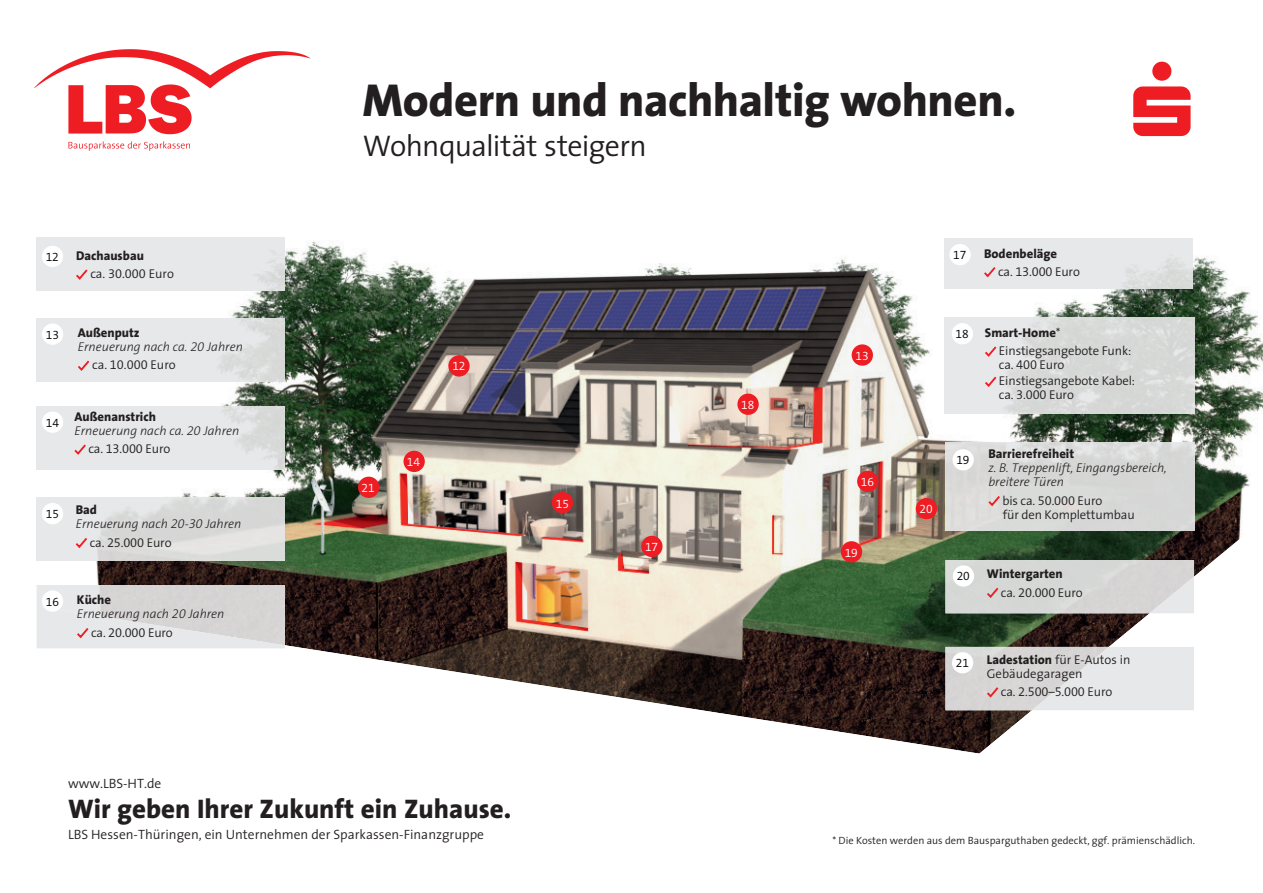
<style>
.page{position:relative;width:1263px;height:893px;background:#fff}
.page>*{position:absolute;margin:0;border:0;box-sizing:border-box;transform-origin:0 0}
.t1{font:800 46.5px "LBS Thesis";letter-spacing:-.01em;color:#231f20}
.t2{font:300 30px "LBS Thesis";letter-spacing:-.02em;color:#231f20}
.t3{font:800 27px "LBS Thesis";color:#231f20}
.t4{font:300 13.5px "LBS Thesis";color:#231f20}
.t5{font:300 12.75px/14.1px "LBS Thesis";letter-spacing:-.01em;color:#231f20}
.t6{font:italic 300 12.75px/14.1px "LBS Thesis";color:#231f20}
.t7{font:800 12.75px "LBS Thesis";color:#231f20}
.t8{font:300 12px "LBS Thesis";color:#fff}
.t9{font:300 12px "LBS Thesis";color:#000002}
.t10{font:300 10.5px "LBS Thesis";color:#231f20}
.s1{font-weight:800;font-style:normal}
.s2{font-weight:800}
</style>
<div class="page">
<img style="left:36px;top:237px;width:1227px;height:295px">
<svg style="left:36px;top:532px;width:1206px;height:222px"></svg>
<div style="left:37px;top:237px;width:248px;height:53px;background:#e7e8e9"></div>
<svg style="left:1133px;top:62px;width:57px;height:74px"></svg>
<svg style="left:68px;top:141px;width:122px;height:10px"></svg>
<svg style="left:34px;top:49px;width:276px;height:85px"></svg>
<div style="left:358px;top:477px;width:21px;height:21px;background:#ee1d23;border-radius:50%"></div>
<div style="left:448px;top:355px;width:22px;height:22px;background:#ee1d23;border-radius:50%"></div>
<div style="left:552px;top:492px;width:21px;height:21px;background:#ee1d23;border-radius:50%"></div>
<div style="left:857px;top:471px;width:21px;height:21px;background:#ee1d23;border-radius:50%"></div>
<div style="left:737px;top:394px;width:22px;height:21px;background:#ee1d23;border-radius:50%"></div>
<div style="left:641px;top:536px;width:21px;height:21px;background:#ee1d23;border-radius:50%"></div>
<div style="left:852px;top:344px;width:21px;height:22px;background:#ee1d23;border-radius:50%"></div>
<div style="left:841px;top:541px;width:21px;height:21px;background:#ee1d23;border-radius:50%"></div>
<div style="left:42px;top:246px;width:21px;height:21px;background:#fff;border-radius:50%"></div>
<img style="left:37px;top:318px;width:248px;height:63px">
<div style="left:42px;top:323px;width:21px;height:22px;background:#fff;border-radius:50%"></div>
<svg style="left:74px;top:267px;width:15px;height:14px"></svg>
<img style="left:37px;top:406px;width:248px;height:63px">
<div style="left:42px;top:412px;width:21px;height:21px;background:#fff;border-radius:50%"></div>
<svg style="left:72px;top:442px;width:16px;height:14px"></svg>
<img style="left:37px;top:497px;width:248px;height:64px">
<div style="left:42px;top:503px;width:21px;height:21px;background:#fff;border-radius:50%"></div>
<img style="left:37px;top:585px;width:248px;height:22px">
<div style="left:42px;top:590px;width:21px;height:22px;background:#fff;border-radius:50%"></div>
<img style="left:944px;top:239px;width:248px;height:50px">
<div style="left:949px;top:244px;width:22px;height:21px;background:#fff;border-radius:50%"></div>
<img style="left:944px;top:318px;width:250px;height:96px">
<div style="left:952px;top:323px;width:21px;height:21px;background:#fff;border-radius:50%"></div>
<svg style="left:74px;top:536px;width:15px;height:14px"></svg>
<svg style="left:983px;top:344px;width:15px;height:14px"></svg>
<svg style="left:983px;top:375px;width:15px;height:13px"></svg>
<div style="left:945px;top:560px;width:249px;height:53px;background:#d6d7d5"></div>
<svg style="left:1149px;top:577px;width:45px;height:36px;background:#dedede"></svg>
<div style="left:953px;top:565px;width:21px;height:22px;background:#fff;border-radius:50%"></div>
<svg style="left:985px;top:586px;width:15px;height:13px"></svg>
<div style="left:945px;top:647px;width:87px;height:63px;background:#d7d5d5"></div>
<svg style="left:1032px;top:647px;width:162px;height:63px;background:#e3e3e4"></svg>
<div style="left:952px;top:652px;width:21px;height:21px;background:#fff;border-radius:50%"></div>
<svg style="left:37px;top:607px;width:248px;height:41px;background:#e0dfdf"></svg>
<svg style="left:76px;top:359px;width:15px;height:13px"></svg>
<svg style="left:982px;top:265px;width:15px;height:14px"></svg>
<svg style="left:985px;top:685px;width:15px;height:14px"></svg>
<img style="left:945px;top:443px;width:249px;height:87px">
<div style="left:952px;top:449px;width:22px;height:21px;background:#fff;border-radius:50%"></div>
<svg style="left:986px;top:494px;width:16px;height:14px"></svg>
<div style="left:403px;top:451px;width:22px;height:21px;background:#ee1d23;border-radius:50%"></div>
<div style="left:916px;top:498px;width:21px;height:21px;background:#ee1d23;border-radius:50%"></div>
<p class="t9" style="left:46px;top:247px;width:15px">12</p>
<p class="t7" style="left:76px;top:245px;width:69px">Dachausbau</p>
<p class="t5" style="left:90px;top:266px;width:85px">ca. 30.000 Euro</p>
<p class="t9" style="left:46px;top:325px;width:15px">13</p>
<p class="t7" style="left:78px;top:322px;width:63px">Außenputz</p>
<p class="t6" style="left:78px;top:339px;width:167px">Erneuerung nach ca. 20 Jahren</p>
<p class="t5" style="left:92px;top:358px;width:85px">ca. 10.000 Euro</p>
<p class="t6" style="left:74px;top:409px;width:167px;text-indent:-29px"><sub>14</sub> <span class="s1">Außenanstrich<br></span>Erneuerung nach ca. 20 Jahren</p>
<p class="t5" style="left:88px;top:441px;width:83px">ca. 13.000 Euro</p>
<p class="t9" style="left:46px;top:504px;width:15px">15</p>
<p class="t7" style="left:76px;top:499px;width:23px">Bad</p>
<p class="t6" style="left:76px;top:517px;width:167px">Erneuerung nach 20-30 Jahren</p>
<p class="t5" style="left:90px;top:535px;width:83px">ca. 25.000 Euro</p>
<p class="t9" style="left:46px;top:592px;width:15px">16</p>
<p class="t7" style="left:77px;top:589px;width:36px">Küche</p>
<p class="t6" style="left:77px;top:607px;width:149px">Erneuerung nach 20 Jahren</p>
<p class="t5" style="left:91px;top:625px;width:83px">ca. 20.000 Euro</p>
<p class="t4" style="left:68px;top:772px;width:95px">www.LBS-HT.de</p>
<h1 class="t1" style="left:362px;top:61px;width:655px">Modern und nachhaltig wohnen.</h1>
<h2 class="t2" style="left:363px;top:121px;width:286px">Wohnqualität steigern</h2>
<p class="t8" style="left:452px;top:356px;width:15px">12</p>
<p class="t8" style="left:361px;top:478px;width:15px">21</p>
<p class="t8" style="left:407px;top:452px;width:15px">14</p>
<p class="t8" style="left:556px;top:494px;width:15px">15</p>
<p class="t8" style="left:645px;top:537px;width:15px">17</p>
<p class="t8" style="left:741px;top:395px;width:15px">18</p>
<p class="t8" style="left:855px;top:346px;width:15px">13</p>
<p class="t8" style="left:861px;top:472px;width:15px">16</p>
<p class="t8" style="left:845px;top:543px;width:15px">19</p>
<p class="t8" style="left:919px;top:499px;width:15px">20</p>
<p class="t9" style="left:953px;top:245px;width:15px">17</p>
<p class="t7" style="left:984px;top:242px;width:75px">Bodenbeläge</p>
<p class="t5" style="left:998px;top:264px;width:83px">ca. 13.000 Euro</p>
<p class="t9" style="left:956px;top:324px;width:15px">18</p>
<p class="t5" style="left:999px;top:323px;width:134px;line-height:18.3px;text-indent:-14px"><span class="s2">Smart-Home</span>*<br>Einstiegsangebote Funk:</p>
<p class="t5" style="left:999px;top:356px;width:138px;line-height:16.2px">ca. 400 Euro<br>Einstiegsangebote Kabel:</p>
<p class="t5" style="left:999px;top:388px;width:76px">ca. 3.000 Euro</p>
<p class="t9" style="left:956px;top:450px;width:15px">19</p>
<p class="t7" style="left:988px;top:443px;width:87px">Barrierefreiheit</p>
<p class="t6" style="left:988px;top:461px;width:180px">z. B. Treppenlift, Eingangsbereich, breitere Türen</p>
<p class="t5" style="left:1002px;top:493px;width:134px">bis ca. 50.000 Euro<br>für den Komplettumbau</p>
<p class="t9" style="left:957px;top:566px;width:15px">20</p>
<p class="t7" style="left:987px;top:563px;width:77px">Wintergarten</p>
<p class="t5" style="left:1001px;top:585px;width:83px">ca. 20.000 Euro</p>
<p class="t9" style="left:956px;top:653px;width:15px">21</p>
<p class="t5" style="left:987px;top:652px;width:145px"><span class="s2">Ladestation</span> für E-Autos in<br>Gebäudegaragen</p>
<p class="t5" style="left:1001px;top:684px;width:113px">ca. 2.500–5.000 Euro</p>
<h3 class="t3" style="left:68px;top:786px;width:445px">Wir geben Ihrer Zukunft ein Zuhause.</h3>
<p class="t4" style="left:68px;top:823px;width:418px">LBS Hessen-Thüringen, ein Unternehmen der Sparkassen-Finanzgruppe</p>
<p class="t10" style="left:832px;top:832px;width:364px">* Die Kosten werden aus dem Bausparguthaben gedeckt, ggf. prämienschädlich.</p>
</div>
